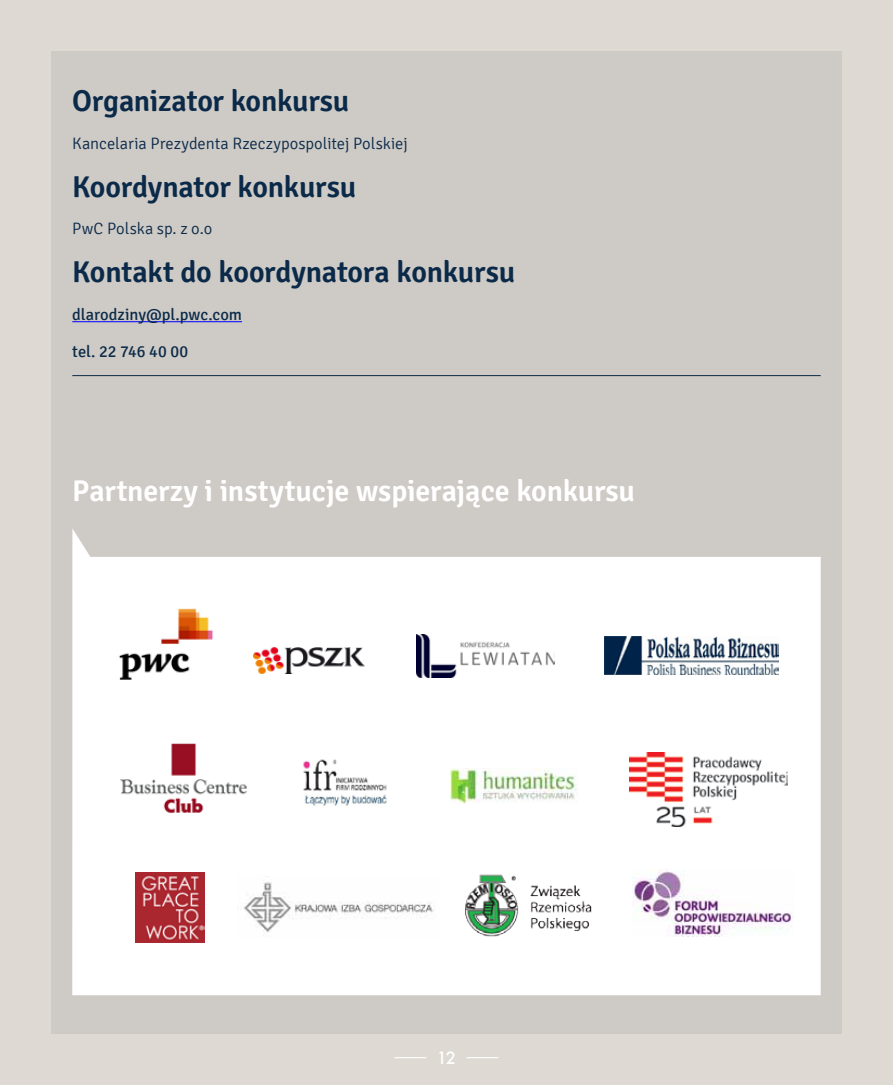
<style>
.page{position:relative;width:893px;height:1085px;background:#fff}
.page>*{position:absolute;margin:0;border:0;box-sizing:border-box;transform-origin:0 0}
.t1{font:600 30px "Signika";letter-spacing:-.01em;color:#0b2a49}
.t2{font:600 30px "Signika";letter-spacing:.005em;color:#fff}
.t3{font:300 16.5px "Signika";color:#0b2a49}
.t4{font:16.5px "Signika";color:#0b2a49}
.t5{font:500 16.5px "Futura";color:#fff}
</style>
<div class="page">
<div style="left:0;top:0;width:893px;height:1084px;background:#ded9d2"></div>
<div style="left:51px;top:51px;width:791px;height:982px;background:#cecac5"></div>
<svg style="left:72px;top:529px;width:749px;height:466px;background:#fafaf9"></svg>
<hr style="left:72px;top:321px;width:170px;height:1px;background:#00f">
<hr style="left:394px;top:1056px;width:32px;height:2px;background:#fff">
<hr style="left:467px;top:1056px;width:31px;height:2px;background:#fff">
<img style="left:135px;top:872px;width:70px;height:70px">
<img style="left:416px;top:635px;width:138px;height:42px">
<img style="left:253px;top:647px;width:111px;height:26px">
<img style="left:94px;top:583px;width:143px;height:121px">
<img style="left:451px;top:768px;width:126px;height:35px">
<img style="left:118px;top:743px;width:124px;height:70px">
<img style="left:605px;top:636px;width:173px;height:38px">
<img style="left:242px;top:727px;width:189px;height:104px">
<img style="left:630px;top:752px;width:158px;height:74px">
<img style="left:465px;top:869px;width:135px;height:75px">
<img style="left:633px;top:869px;width:160px;height:67px">
<img style="left:237px;top:875px;width:202px;height:63px">
<hr style="left:72px;top:375px;width:749px;height:1px;background:#0b2a49">
<p class="t1" style="left:72px;top:83px;width:279px">Organizator konkursu</p>
<p class="t3" style="left:72px;top:134px;width:337px">Kancelaria Prezydenta Rzeczypospolitej Polskiej</p>
<p class="t1" style="left:72px;top:169px;width:285px">Koordynator konkursu</p>
<p class="t3" style="left:72px;top:219px;width:141px">PwC Polska sp. z o.o</p>
<p class="t1" style="left:72px;top:254px;width:444px">Kontakt do koordynatora konkursu</p>
<p class="t4" style="left:72px;top:305px;width:171px">dlarodziny@pl.pwc.com</p>
<p class="t4" style="left:72px;top:342px;width:118px">tel. 22 746 40 00</p>
<p class="t2" style="left:72px;top:473px;width:564px">Partnerzy i instytucje wspierające konkursu</p>
<p class="t5" style="left:437px;top:1046px;width:21px">12</p>
</div>
